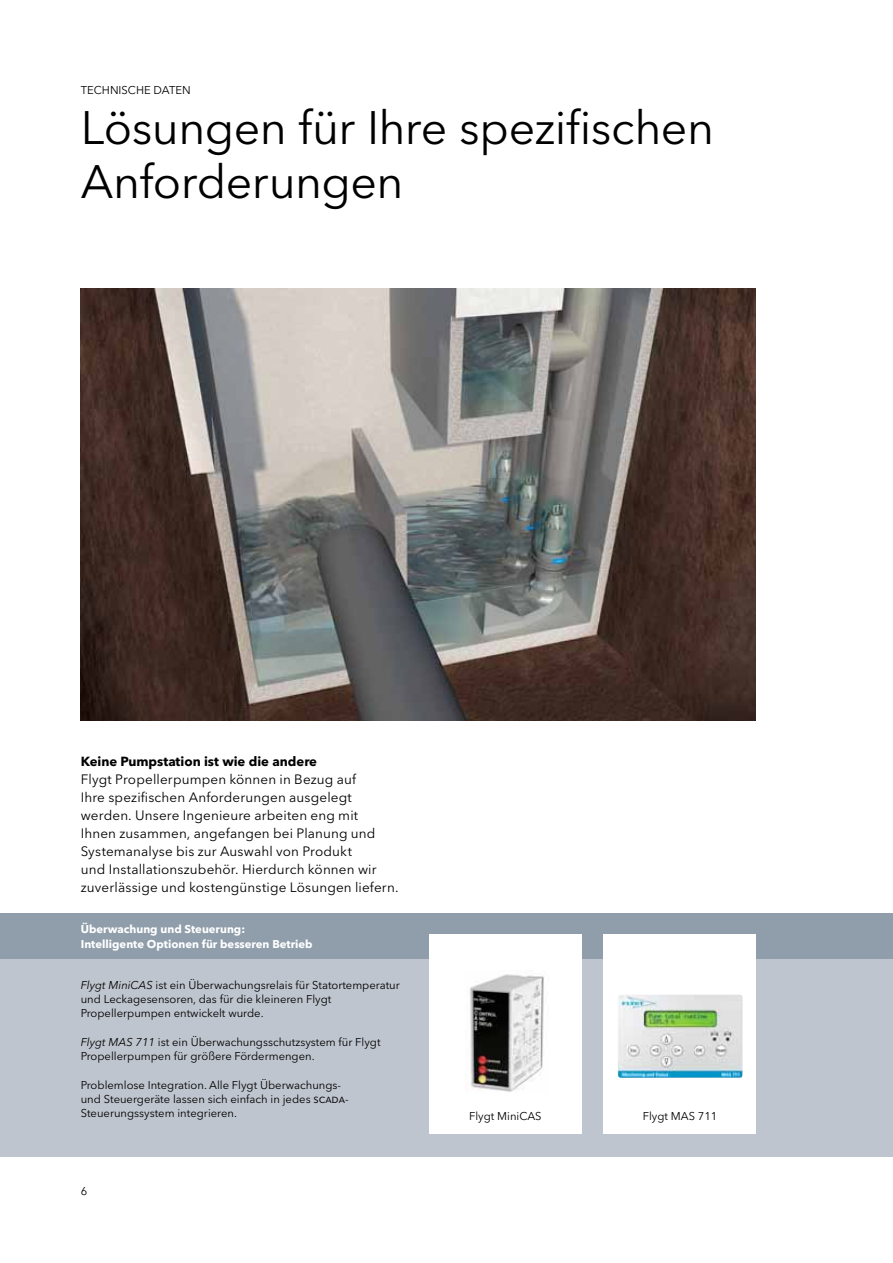
<style>
.page{position:relative;width:893px;height:1263px;background:#fff}
.page>*{position:absolute;margin:0;border:0;box-sizing:border-box;transform-origin:0 0}
.t1{font:46.5px/54.3px "Avenir Next LT Pro";letter-spacing:-.01em;color:#000}
.t2{font:13.5px/18px "Avenir Next LT Pro";letter-spacing:.01em;color:#000}
.t3{font:700 13.2px "Avenir Next LT Pro";color:#000}
.t4{font:11.25px/14.2px "Avenir Next LT Pro";color:#000}
.t5{font:700 11.25px/14.2px "Avenir Next LT Pro";color:#fff}
.s1{font-style:italic}
.s2{font-size:11.85px}
</style>
<div class="page">
<div style="left:0;top:914px;width:893px;height:243px;background:#bfc5ce"></div>
<div style="left:0;top:914px;width:893px;height:45px;background:#909eac"></div>
<div style="left:429px;top:934px;width:153px;height:200px;background:#fff"></div>
<img style="left:470px;top:974px;width:74px;height:118px">
<div style="left:603px;top:934px;width:153px;height:200px;background:#fff"></div>
<img style="left:618px;top:994px;width:125px;height:84px">
<img style="left:81px;top:288px;width:675px;height:432px">
<p class="t4" style="left:81px;top:83px;width:22px">Technisch</p>
<p class="t4" style="left:144px;top:83px;width:46px">e Daten</p>
<h1 class="t1" style="left:81px;top:101px;width:635px">Lösungen für Ihre spezifischen<br>Anforderungen</h1>
<p class="t3" style="left:81px;top:753px;width:238px">Keine Pumpstation ist wie die andere</p>
<p class="t2" style="left:81px;top:770px;width:319px">Flygt Propellerpumpen können in Bezug auf<br>Ihre spezifischen Anforderungen ausgelegt werden. Unsere Ingenieure arbeiten eng mit<br>Ihnen zusammen, angefangen bei Planung und Systemanalyse bis zur Auswahl von Produkt<br>und Installationszubehör. Hierdurch können wir zuverlässige und kostengünstige Lösungen liefern.</p>
<p class="t5" style="left:81px;top:922px;width:233px">Überwachung und Steuerung:<br>Intelligente Optionen für besseren Betrieb</p>
<p class="t4" style="left:81px;top:978px;width:321px"><span class="s1">Flygt MiniCAS</span> ist ein Ü berwachungsrelais für Statortemperatur und Leckagesensoren, das für die kleineren Flygt<br>Propellerpumpen entwickelt wurde.</p>
<p class="t4" style="left:81px;top:1035px;width:301px"><span class="s1">Flygt MAS 711</span> ist ein Ü berwachungsschutzsystem für Flygt<br>Propellerpumpen für größere Fördermengen.</p>
<p class="t4" style="left:81px;top:1077px;width:269px">Problemlose Integration. Alle Flygt Ü berwachungs&shy;und Steuergeräte lassen sich einfach in jedes <span class="s2">scada</span>-<br>Steuerungssystem integrieren.</p>
<p class="t4" style="left:81px;top:1184px;width:8px">6</p>
<p class="t4" style="left:469px;top:1109px;width:74px">Flygt MiniCAS</p>
<p class="t4" style="left:643px;top:1109px;width:76px">Flygt MAS 711</p>
</div>
